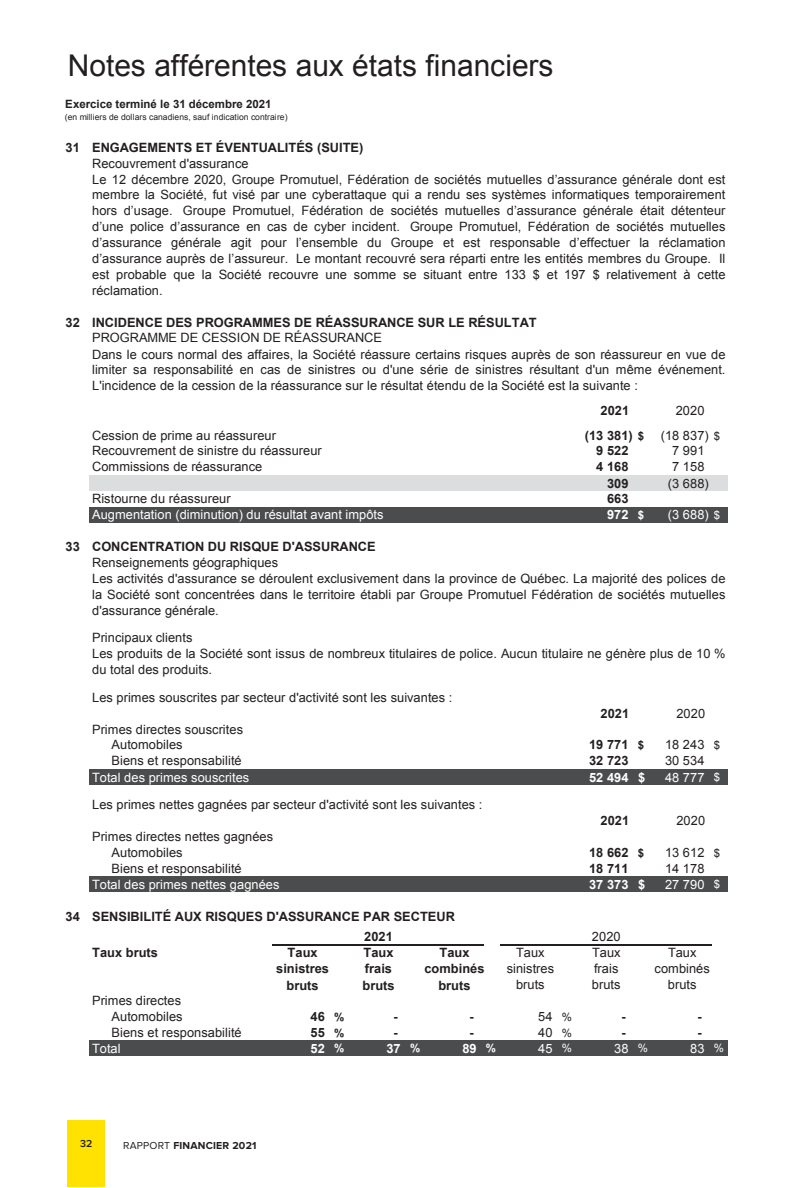
<style>
.page{position:relative;width:810px;height:1188px;background:#fff}
.page>*{position:absolute;margin:0;border:0;box-sizing:border-box;transform-origin:0 0}
.t1{font:30px "Arial";color:#231f20}
.t2{font:12.9px/15.9px "Arial";letter-spacing:.005em;color:#231f20}
.t3{font:700 12.9px "Arial";color:#231f20}
.t4{font:12.9px "Arial";letter-spacing:.005em;color:#fff}
.t5{font:700 12.9px "Arial";letter-spacing:.005em;color:#fff}
.t6{font:700 11.4px "Arial";letter-spacing:-.005em;color:#231f20}
.t7{font:700 10.5px "Proxima Nova";letter-spacing:.02em;color:#231f20}
.t8{font:600 10.5px "Proxima Nova";color:#231f20}
.t9{font:8.55px "Arial";letter-spacing:.005em;color:#231f20}
.s1{font-size:11.4px}
.s2{font-weight:400}
</style>
<div class="page">
<div style="left:68px;top:1120px;width:37px;height:67px;background:#ffe201"></div>
<div style="left:90px;top:475px;width:638px;height:16px;background:#dcdddf"></div>
<div style="left:90px;top:507px;width:638px;height:16px;background:#4b4c4d"></div>
<div style="left:90px;top:769px;width:638px;height:16px;background:#4b4c4d"></div>
<div style="left:90px;top:876px;width:638px;height:16px;background:#4b4c4d"></div>
<div style="left:90px;top:1040px;width:638px;height:16px;background:#4b4c4d"></div>
<hr style="left:272px;top:944px;width:212px;height:1px;background:#231f20">
<hr style="left:500px;top:944px;width:211px;height:1px;background:#231f20">
<h1 class="t1" style="left:68px;top:46px;width:487px">Notes afférentes aux états financiers</h1>
<p class="t6" style="left:65px;top:96px;width:208px">Exercice terminé le 31 décembre 2021</p>
<p class="t9" style="left:65px;top:112px;width:224px">(en milliers de dollars canadiens, sauf indication contraire)</p>
<p class="t3" style="left:65px;top:139px;width:299px">31 ENGAGEMENTS ET ÉVENTUALITÉS (SUITE)</p>
<p class="t2" style="left:92px;top:155px;width:158px">Recouvrement d'assurance</p>
<p class="t2" style="left:92px;top:171px;width:635px;text-align:justify">Le 12 décembre 2020, Groupe Promutuel, Fédération de sociétés mutuelles d’assurance générale dont est membre la Société, fut visé par une cyberattaque qui a rendu ses systèmes informatiques temporairement hors d’usage. Groupe Promutuel, Fédération de sociétés mutuelles d’assurance générale était détenteur d’une police d’assurance en cas de cyber incident. Groupe Promutuel, Fédération de sociétés mutuelles d’assurance générale agit pour l’ensemble du Groupe et est responsable d’effectuer la réclamation d’assurance auprès de l’assureur. Le montant recouvré sera réparti entre les entités membres du Groupe. Il est probable que la Société recouvre une somme se situant entre 133 $ et 197 $ relativement à cette réclamation.</p>
<p class="t3" style="left:65px;top:314px;width:473px">32 INCIDENCE DES PROGRAMMES DE RÉASSURANCE SUR LE RÉSULTAT</p>
<p class="t2" style="left:92px;top:330px;width:291px">PROGRAMME DE CESSION DE RÉASSURANCE</p>
<p class="t2" style="left:92px;top:346px;width:635px;text-align:justify">Dans le cours normal des affaires, la Société réassure certains risques auprès de son réassureur en vue de limiter sa responsabilité en cas de sinistres ou d'une série de sinistres résultant d'un même événement.<br>L'incidence de la cession de la réassurance sur le résultat étendu de la Société est la suivante :</p>
<p class="t3" style="left:601px;top:402px;width:30px">2021</p>
<p class="t2" style="left:676px;top:403px;width:30px">2020</p>
<p class="t2" style="left:92px;top:427px;width:185px">Cession de prime au réassureur</p>
<p class="t3" style="left:585px;top:426px;width:61px">(13 381) <span class="s1">$</span></p>
<p class="t2" style="left:661px;top:427px;width:61px">(18 837) <span class="s1">$</span></p>
<p class="t2" style="left:92px;top:443px;width:231px">Recouvrement de sinistre du réassureur</p>
<p class="t3" style="left:596px;top:442px;width:34px">9 522</p>
<p class="t2" style="left:672px;top:443px;width:34px">7 991</p>
<p class="t2" style="left:92px;top:459px;width:172px">Commissions de réassurance</p>
<p class="t3" style="left:596px;top:458px;width:34px">4 168</p>
<p class="t2" style="left:672px;top:459px;width:34px">7 158</p>
<p class="t3" style="left:607px;top:474px;width:23px">309</p>
<p class="t2" style="left:668px;top:475px;width:42px">(3 688)</p>
<p class="t2" style="left:92px;top:491px;width:140px">Ristourne du réassureur</p>
<p class="t3" style="left:607px;top:490px;width:23px">663</p>
<p class="t4" style="left:92px;top:506px;width:293px">Augmentation (diminution) du résultat avant impôts</p>
<p class="t5" style="left:607px;top:506px;width:39px">972 <span class="s1">$</span></p>
<p class="t4" style="left:668px;top:506px;width:54px">(3 688) <span class="s1">$</span></p>
<p class="t3" style="left:65px;top:538px;width:312px">33 CONCENTRATION DU RISQUE D'ASSURANCE</p>
<p class="t2" style="left:92px;top:554px;width:187px">Renseignements géographiques</p>
<p class="t2" style="left:92px;top:571px;width:635px;text-align:justify">Les activités d'assurance se déroulent exclusivement dans la province de Québec. La majorité des polices de la Société sont concentrées dans le territoire établi par Groupe Promutuel Fédération de sociétés mutuelles d'assurance générale.</p>
<p class="t2" style="left:92px;top:630px;width:102px">Principaux clients</p>
<p class="t2" style="left:92px;top:646px;width:635px">Les produits de la Société sont issus de nombreux titulaires de police. Aucun titulaire ne génère plus de 10 % du total des produits.</p>
<p class="t2" style="left:92px;top:689px;width:362px">Les primes souscrites par secteur d'activité sont les suivantes :</p>
<p class="t2" style="left:112px;top:721px;width:133px;text-indent:-19px">Primes directes souscrites<br>Automobiles</p>
<p class="t3" style="left:601px;top:705px;width:30px">2021</p>
<p class="t2" style="left:676px;top:706px;width:30px">2020</p>
<p class="t3" style="left:589px;top:736px;width:57px">19 771 <span class="s1">$</span></p>
<p class="t2" style="left:665px;top:737px;width:57px">18 243 <span class="s1">$</span></p>
<p class="t2" style="left:112px;top:753px;width:132px">Biens et responsabilité</p>
<p class="t3" style="left:589px;top:752px;width:41px">32 723</p>
<p class="t2" style="left:665px;top:753px;width:41px">30 534</p>
<p class="t4" style="left:92px;top:769px;width:159px">Total des primes souscrites</p>
<p class="t5" style="left:589px;top:768px;width:58px">52 494 $</p>
<p class="t4" style="left:665px;top:769px;width:57px">48 777 <span class="s1">$</span></p>
<p class="t2" style="left:92px;top:797px;width:392px">Les primes nettes gagnées par secteur d'activité sont les suivantes :</p>
<p class="t3" style="left:601px;top:812px;width:30px">2021</p>
<p class="t2" style="left:676px;top:813px;width:30px">2020</p>
<p class="t2" style="left:112px;top:828px;width:163px;text-indent:-19px">Primes directes nettes gagnées<br>Automobiles</p>
<p class="t3" style="left:589px;top:844px;width:57px">18 662 <span class="s1">$</span></p>
<p class="t2" style="left:665px;top:844px;width:57px">13 612 <span class="s1">$</span></p>
<p class="t2" style="left:112px;top:860px;width:132px">Biens et responsabilité</p>
<p class="t3" style="left:589px;top:859px;width:41px">18 711</p>
<p class="t2" style="left:665px;top:860px;width:41px">14 178</p>
<p class="t4" style="left:92px;top:876px;width:189px">Total des primes nettes gagnées</p>
<p class="t5" style="left:589px;top:876px;width:58px">37 373 $</p>
<p class="t4" style="left:665px;top:876px;width:57px">27 790 <span class="s1">$</span></p>
<p class="t3" style="left:65px;top:907px;width:391px">34 SENSIBILITÉ AUX RISQUES D'ASSURANCE PAR SECTEUR</p>
<p class="t3" style="left:92px;top:944px;width:67px">Taux bruts</p>
<p class="t3" style="left:288px;top:944px;width:32px">Taux</p>
<p class="t3" style="left:364px;top:944px;width:32px">Taux</p>
<p class="t3" style="left:439px;top:944px;width:32px">Taux</p>
<p class="t2" style="left:516px;top:945px;width:30px">Taux</p>
<p class="t2" style="left:592px;top:945px;width:30px">Taux</p>
<p class="t2" style="left:668px;top:945px;width:30px">Taux</p>
<p class="t3" style="left:276px;top:960px;width:54px">sinistres</p>
<p class="t3" style="left:365px;top:960px;width:29px">frais</p>
<p class="t3" style="left:424px;top:960px;width:62px">combinés</p>
<p class="t2" style="left:507px;top:961px;width:49px">sinistres</p>
<p class="t2" style="left:594px;top:961px;width:26px">frais</p>
<p class="t2" style="left:655px;top:961px;width:57px">combinés</p>
<p class="t3" style="left:287px;top:977px;width:34px">bruts</p>
<p class="t3" style="left:363px;top:977px;width:34px">bruts</p>
<p class="t3" style="left:438px;top:977px;width:34px">bruts</p>
<p class="t2" style="left:516px;top:977px;width:30px">bruts</p>
<p class="t2" style="left:592px;top:977px;width:30px">bruts</p>
<p class="t2" style="left:668px;top:977px;width:30px">bruts</p>
<p class="t2" style="left:92px;top:992px;width:92px;text-align:right">Primes directes<br>Automobiles</p>
<p class="t3" style="left:364px;top:928px;width:30px">2021</p>
<p class="t2" style="left:592px;top:929px;width:30px">2020</p>
<p class="t3" style="left:311px;top:1008px;width:35px">46 <span class="s1">%</span></p>
<p class="t3" style="left:394px;top:1008px;width:6px">-</p>
<p class="t3" style="left:470px;top:1008px;width:6px">-</p>
<p class="t2" style="left:538px;top:1008px;width:35px">54 <span class="s1">%</span></p>
<p class="t3" style="left:621px;top:1008px;width:6px">-</p>
<p class="t3" style="left:697px;top:1008px;width:6px">-</p>
<p class="t2" style="left:112px;top:1024px;width:132px">Biens et responsabilité</p>
<p class="t3" style="left:311px;top:1023px;width:35px">55 <span class="s1">%</span></p>
<p class="t3" style="left:394px;top:1023px;width:6px">-</p>
<p class="t3" style="left:470px;top:1023px;width:6px">-</p>
<p class="t2" style="left:538px;top:1024px;width:35px">40 <span class="s1">%</span></p>
<p class="t3" style="left:621px;top:1023px;width:6px">-</p>
<p class="t3" style="left:697px;top:1023px;width:6px">-</p>
<p class="t4" style="left:92px;top:1040px;width:30px">Total</p>
<p class="t5" style="left:311px;top:1040px;width:35px">52 <span class="s1">%</span></p>
<p class="t5" style="left:386px;top:1040px;width:35px">37 <span class="s1">%</span></p>
<p class="t5" style="left:462px;top:1040px;width:35px">89 <span class="s1">%</span></p>
<p class="t4" style="left:538px;top:1040px;width:35px">45 <span class="s1">%</span></p>
<p class="t4" style="left:614px;top:1040px;width:35px">38 <span class="s1">%</span></p>
<p class="t4" style="left:690px;top:1040px;width:35px">83 <span class="s1">%</span></p>
<p class="t8" style="left:80px;top:1138px;width:14px">32</p>
<p class="t7" style="left:123px;top:1139px;width:135px"><span class="s2">RAPPORT</span> FINANCIER 2021</p>
</div>
